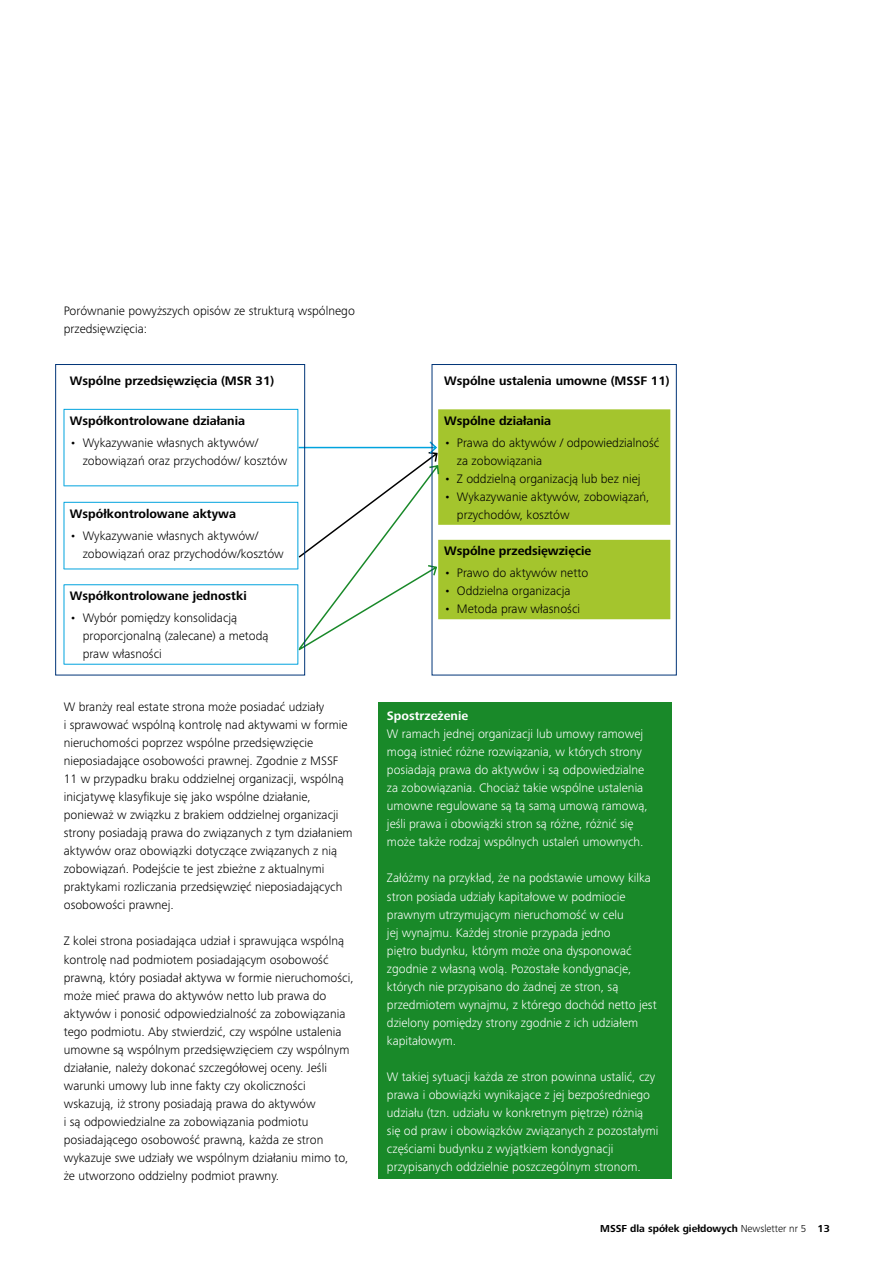
<style>
.page{position:relative;width:893px;height:1263px;background:#fff}
.page>*{position:absolute;margin:0;border:0;box-sizing:border-box;transform-origin:0 0}
.t1{font:300 12.75px/18px "Frutiger Next Pro";color:#000}
.t2{font:300 12.75px/18px "Frutiger Next Pro";color:#fff}
.t3{font:700 12.75px "Frutiger Next Pro";color:#000}
.t4{font:700 12.75px "Frutiger Next Pro";color:#fff}
.t5{font:700 10.5px "Frutiger Next Pro";color:#000}
.s1{font-weight:300}
</style>
<div class="page">
<div style="left:378px;top:703px;width:294px;height:476px;background:#198929"></div>
<svg style="left:55px;top:364px;width:622px;height:311px"></svg>
<p class="t1" style="left:64px;top:302px;width:293px">Porównanie powyższych opisów ze strukturą wspólnego przedsięwzięcia:</p>
<p class="t3" style="left:70px;top:374px;width:206px">Wspólne przedsięwzięcia (MSR 31)</p>
<p class="t3" style="left:444px;top:374px;width:227px">Wspólne ustalenia umowne (MSSF 11)</p>
<p class="t3" style="left:70px;top:413px;width:177px">Współkontrolowane działania</p>
<p class="t1" style="left:83px;top:433px;width:206px;text-indent:-13px">• Wykazywanie własnych aktywów/ zobowiązań oraz przychodów/ kosztów</p>
<p class="t3" style="left:444px;top:413px;width:109px">Wspólne działania</p>
<p class="t1" style="left:444px;top:433px;width:217px">• Prawa do aktywów / odpowiedzialność</p>
<p class="t1" style="left:457px;top:451px;width:87px">za zobowiązania</p>
<p class="t1" style="left:444px;top:470px;width:8px">•</p>
<p class="t1" style="left:444px;top:488px;width:207px">• Wykazywanie aktywów, zobowiązań,</p>
<p class="t1" style="left:457px;top:470px;width:185px">Z oddzielną organizacją lub bez niej</p>
<p class="t3" style="left:70px;top:506px;width:168px">Współkontrolowane aktywa</p>
<p class="t1" style="left:457px;top:506px;width:114px">przychodów, kosztów</p>
<p class="t1" style="left:83px;top:526px;width:203px;text-indent:-13px">• Wykazywanie własnych aktywów/ zobowiązań oraz przychodów/kosztów</p>
<p class="t3" style="left:444px;top:543px;width:149px">Wspólne przedsięwzięcie</p>
<p class="t1" style="left:444px;top:564px;width:146px">• Prawo do aktywów netto</p>
<p class="t1" style="left:444px;top:582px;width:128px">• Oddzielna organizacja</p>
<p class="t1" style="left:444px;top:600px;width:137px">• Metoda praw własności</p>
<p class="t3" style="left:70px;top:588px;width:178px">Współkontrolowane jednostki</p>
<p class="t1" style="left:70px;top:609px;width:169px">• Wybór pomiędzy konsolidacją</p>
<p class="t1" style="left:83px;top:645px;width:81px">praw własności</p>
<p class="t1" style="left:83px;top:627px;width:187px">proporcjonalną (zalecane) a metodą</p>
<p class="t1" style="left:64px;top:698px;width:290px">W branży real estate strona może posiadać udziały<br>i sprawować wspólną kontrolę nad aktywami w formie nieruchomości poprzez wspólne przedsięwzięcie nieposiadające osobowości prawnej. Zgodnie z MSSF 11 w przypadku braku oddzielnej organizacji, wspólną inicjatywę klasyfikuje się jako wspólne działanie, ponieważ w związku z brakiem oddzielnej organizacji strony posiadają prawa do związanych z tym działaniem aktywów oraz obowiązki dotyczące związanych z nią zobowiązań. Podejście te jest zbieżne z aktualnymi praktykami rozliczania przedsięwzięć nieposiadających osobowości prawnej.</p>
<p class="t1" style="left:64px;top:932px;width:291px">Z kolei strona posiadająca udział i sprawująca wspólną kontrolę nad podmiotem posiadającym osobowość prawną, który posiadał aktywa w formie nieruchomości, może mieć prawa do aktywów netto lub prawa do aktywów i ponosić odpowiedzialność za zobowiązania tego podmiotu. Aby stwierdzić, czy wspólne ustalenia umowne są wspólnym przedsięwzięciem czy wspólnym działanie, należy dokonać szczegółowej oceny. Jeśli warunki umowy lub inne fakty czy okoliczności wskazują, iż strony posiadają prawa do aktywów<br>i są odpowiedzialne za zobowiązania podmiotu posiadającego osobowość prawną, każda ze stron wykazuje swe udziały we wspólnym działaniu mimo to, że utworzono oddzielny podmiot prawny.</p>
<p class="t4" style="left:387px;top:709px;width:83px">Spostrzeżenie</p>
<p class="t2" style="left:387px;top:725px;width:262px">W ramach jednej organizacji lub umowy ramowej mogą istnieć różne rozwiązania, w których strony posiadają prawa do aktywów i są odpowiedzialne za zobowiązania. Chociaż takie wspólne ustalenia umowne regulowane są tą samą umową ramową, jeśli prawa i obowiązki stron są różne, różnić się może także rodzaj wspólnych ustaleń umownych.</p>
<p class="t2" style="left:387px;top:869px;width:271px">Załóżmy na przykład, że na podstawie umowy kilka stron posiada udziały kapitałowe w podmiocie prawnym utrzymującym nieruchomość w celu<br>jej wynajmu. Każdej stronie przypada jedno<br>piętro budynku, którym może ona dysponować zgodnie z własną wolą. Pozostałe kondygnacje, których nie przypisano do żadnej ze stron, są przedmiotem wynajmu, z którego dochód netto jest dzielony pomiędzy strony zgodnie z ich udziałem kapitałowym.</p>
<p class="t2" style="left:387px;top:1067px;width:273px">W takiej sytuacji każda ze stron powinna ustalić, czy prawa i obowiązki wynikające z jej bezpośredniego udziału (tzn. udziału w konkretnym piętrze) różnią się od praw i obowiązków związanych z pozostałymi częściami budynku z wyjątkiem kondygnacji przypisanych oddzielnie poszczególnym stronom.</p>
<p class="t5" style="left:600px;top:1222px;width:231px">MSSF dla spółek giełdowych <span class="s1">Newsletter nr 5</span> 13</p>
</div>
